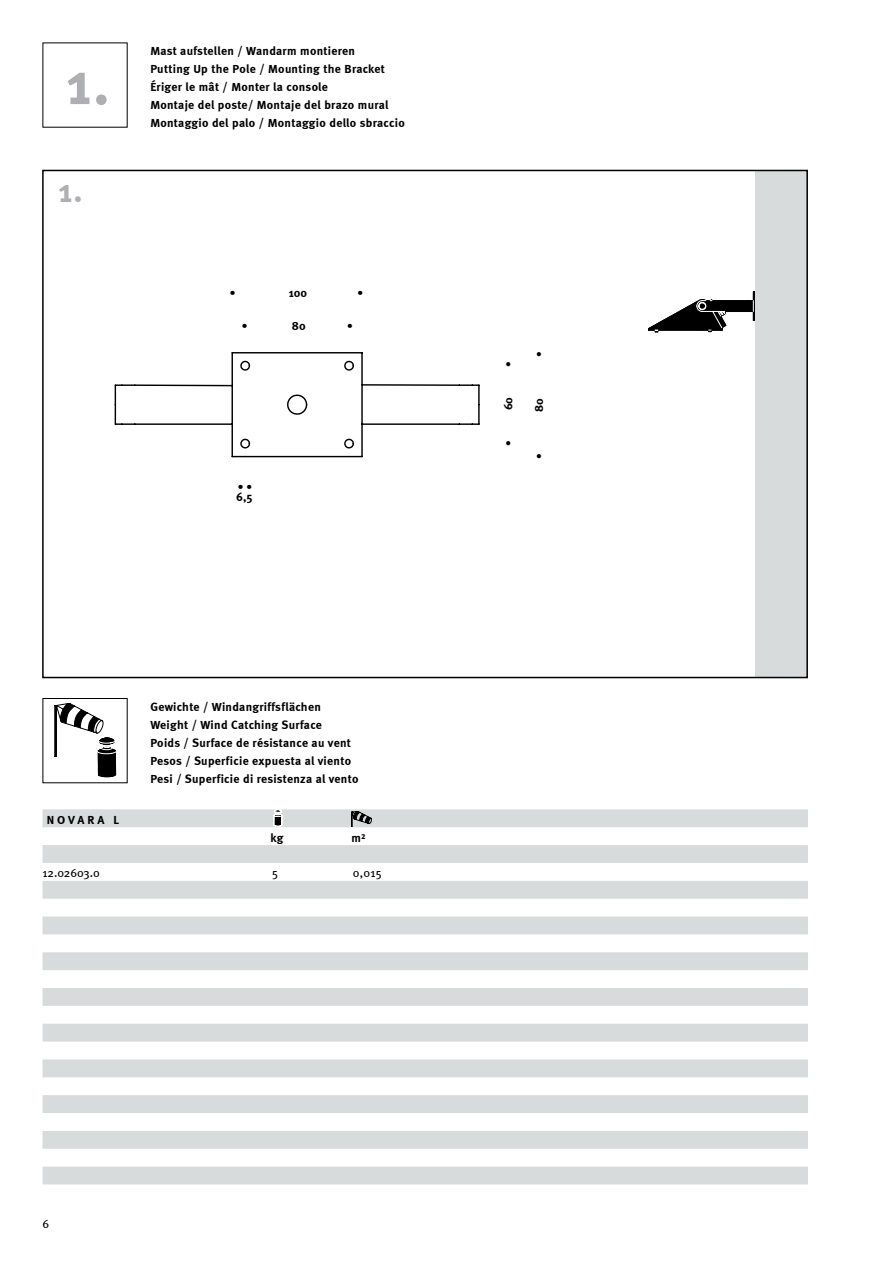
<style>
.page{position:relative;width:893px;height:1263px;background:#fff}
.page>*{position:absolute;margin:0;border:0;box-sizing:border-box;transform-origin:0 0}
.t1{font:700 60px "Meta";color:#aeafb2}
.t2{font:700 33px "Meta";color:#aeafb2}
.t3{font:700 12px/18px "Meta";letter-spacing:.025em;color:#000}
.t4{font:12px "Meta";color:#000}
</style>
<div class="page">
<svg style="left:55px;top:703px;width:62px;height:75px"></svg>
<svg style="left:43px;top:809px;width:765px;height:375px;fill:#dcdfdf"></svg>
<svg style="left:351px;top:811px;width:21px;height:15px"></svg>
<svg style="left:648px;top:291px;width:107px;height:41px"></svg>
<div style="left:755px;top:170px;width:53px;height:507px;background:#d8dbdc"></div>
<svg style="left:115px;top:352px;width:365px;height:106px"></svg>
<svg style="left:274px;top:809px;width:8px;height:17px"></svg>
<h1 class="t1" style="left:66px;top:48px;width:45px">1.</h1>
<h2 class="t2" style="left:59px;top:172px;width:25px">1.</h2>
<p class="t3" style="left:150px;top:42px;width:256px">Mast aufstellen / Wandarm montieren<br>Putting Up the Pole / Mounting the Bracket Ériger le mât / Monter la console<br>Montaje del poste/ Montaje del brazo mural Montaggio del palo / Montaggio dello sbraccio</p>
<p class="t3" style="left:230px;top:284px;width:7px">•</p>
<p class="t3" style="left:289px;top:284px;width:20px">100</p>
<p class="t3" style="left:358px;top:284px;width:7px">•</p>
<p class="t3" style="left:242px;top:317px;width:7px">•</p>
<p class="t3" style="left:292px;top:317px;width:15px">80</p>
<p class="t3" style="left:347px;top:317px;width:7px">•</p>
<p class="t3" style="left:236px;top:482px;width:18px;line-height:9.8px">• •<br>6,5</p>
<p class="t3" style="left:47px;top:811px;width:74px">NOVARA L</p>
<p class="t3" style="left:150px;top:698px;width:210px">Gewichte / Windangriffsflächen Weight / Wind Catching Surface<br>Poids / Surface de résistance au vent Pesos / Superficie expuesta al viento Pesi / Superficie di resistenza al vento</p>
<p class="t3" style="left:271px;top:828px;width:14px">kg</p>
<p class="t3" style="left:351px;top:829px;width:16px">m²</p>
<p class="t4" style="left:43px;top:866px;width:59px">12.02603.0</p>
<p class="t4" style="left:272px;top:866px;width:7px">5</p>
<p class="t4" style="left:353px;top:866px;width:30px">0,015</p>
<p class="t3" style="left:499px;top:367px;width:7px;rotate:-90deg">•</p>
<p class="t3" style="left:499px;top:410px;width:15px;rotate:-90deg">60</p>
<p class="t3" style="left:499px;top:446px;width:7px;rotate:-90deg">•</p>
<p class="t3" style="left:530px;top:357px;width:7px;rotate:-90deg">•</p>
<p class="t3" style="left:530px;top:412px;width:15px;rotate:-90deg">80</p>
<p class="t3" style="left:530px;top:459px;width:7px;rotate:-90deg">•</p>
<p class="t4" style="left:43px;top:1217px;width:8px">6</p>
</div>
